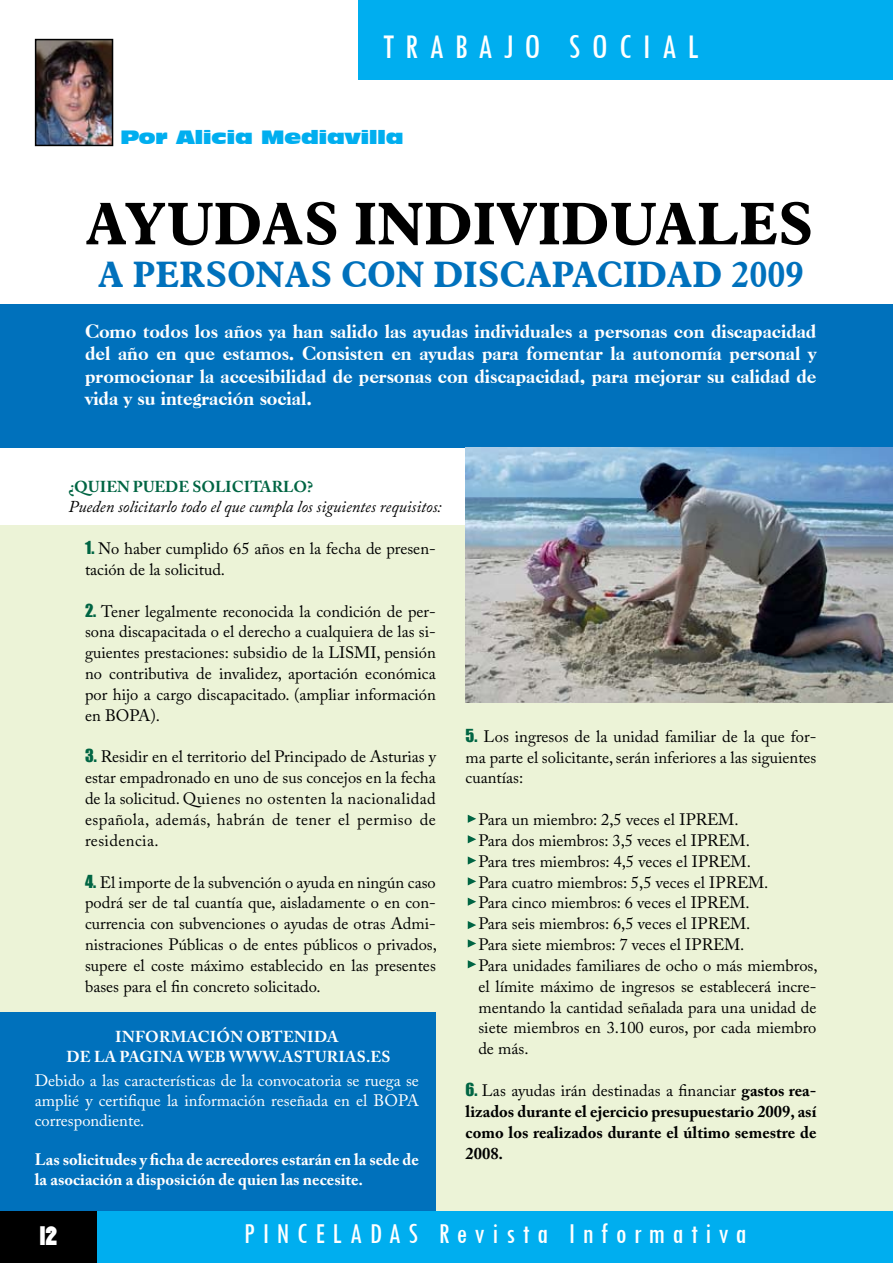
<style>
.page{position:relative;width:893px;height:1263px;background:#fff}
.page>*{position:absolute;margin:0;border:0;box-sizing:border-box;transform-origin:0 0}
.t1{font:700 58.5px "Aldine 721 BT";color:#000}
.t2{font:700 condensed 37.5px "Utility";color:#fff}
.t3{font:700 36px "Aldine 721 BT";color:#0071bc}
.t4{font:condensed 36px "Tw Cen";letter-spacing:.3em;color:#fff}
.t5{font:condensed 30px "Tw Cen";letter-spacing:.25em;color:#fff}
.t6{font:800 18.75px/22.5px "Caslon Old Face BT";color:#fff;text-align:justify}
.t7{font:18px "Incised 901 BT Nord";color:#00aeef}
.t8{font:16.5px/20.9px "Adobe Caslon Pro";color:#000;text-align:justify}
.t9{font:700 16.5px/20.9px "Adobe Caslon Pro";color:#000;text-align:justify}
.t10{font:16.5px/19.8px "Adobe Caslon Pro";color:#fff;text-align:justify}
.t11{font:700 16.5px/19.8px "Adobe Caslon Pro";color:#fff}
.t12{font:italic 16.5px "Adobe Caslon Pro";color:#000}
.t13{font:700 15.75px/19.8px "Adobe Caslon Pro";letter-spacing:.015em;color:#fff}
.t14{font:700 15.75px "Adobe Caslon Pro";color:#006543}
.s1{font-family:"Impact";color:#006543}
.s2{font-family:"Impact";font-weight:400;color:#006543}
.s3{font-weight:400}
</style>
<div class="page">
<div style="left:0;top:525px;width:893px;height:727px;background:#ecf3d7"></div>
<div style="left:0;top:1012px;width:436px;height:251px;background:#0071bc"></div>
<div style="left:0;top:304px;width:893px;height:143px;background:#0071bc"></div>
<img style="left:466px;top:447px;width:427px;height:256px">
<div style="left:359px;top:0;width:534px;height:79px;background:#00aeef"></div>
<img style="left:38px;top:42px;width:72px;height:101px">
<div style="left:35px;top:39px;width:78px;height:107px;border:2px solid #000"></div>
<div style="left:96px;top:1212px;width:797px;height:51px;background:#00aeef"></div>
<div style="left:0;top:1212px;width:97px;height:51px;background:#000"></div>
<svg style="left:468px;top:835px;width:8px;height:8px"></svg>
<svg style="left:468px;top:856px;width:8px;height:9px"></svg>
<svg style="left:468px;top:877px;width:8px;height:8px"></svg>
<svg style="left:468px;top:898px;width:8px;height:8px"></svg>
<svg style="left:468px;top:921px;width:8px;height:8px"></svg>
<svg style="left:468px;top:939px;width:8px;height:8px"></svg>
<svg style="left:468px;top:960px;width:8px;height:8px"></svg>
<svg style="left:468px;top:815px;width:8px;height:8px"></svg>
<h3 class="t4" style="left:383px;top:25px;width:318px">TRABAJO SOCIAL</h3>
<p class="t7" style="left:120px;top:126px;width:285px">Por Alicia Mediavilla</p>
<h1 class="t1" style="left:85px;top:188px;width:43px">AYUDAS</h1>
<h1 class="t1" style="left:354px;top:188px;width:36px">INDI</h1>
<h1 class="t1" style="left:496px;top:188px;width:82px">VIDUALES</h1>
<h3 class="t3" style="left:98px;top:252px;width:61px">a PERSONAS</h3>
<h3 class="t3" style="left:341px;top:252px;width:28px">CON</h3>
<h3 class="t3" style="left:434px;top:252px;width:25px">DISCAPACIDAD</h3>
<h3 class="t3" style="left:732px;top:252px;width:74px">2009</h3>
<p class="t6" style="left:85px;top:320px;width:733px">Como todos los años ya han salido las ayudas individuales a personas con discapacidad del año en que estamos. Consisten en ayudas para fomentar la autonomía personal y promocionar la accesibilidad de personas con discapacidad, para mejorar su calidad de vida y su integración social.</p>
<p class="t14" style="left:69px;top:477px;width:246px">¿QUIEN PUEDE SOLICITARLO?</p>
<p class="t12" style="left:69px;top:497px;width:375px">Pueden solicitarlo todo el que cumpla los siguientes requisitos:</p>
<p class="t8" style="left:85px;top:538px;width:352px"><span class="s1">1.</span> No haber cumplido 65 años en la fecha de presen&shy;tación de la solicitud.</p>
<p class="t8" style="left:85px;top:600px;width:352px"><span class="s1">2.</span> Tener legalmente reconocida la condición de per&shy;sona discapacitada o el derecho a cualquiera de las si&shy;guientes prestaciones: subsidio de la LISMI, pensión no contributiva de invalidez, aportación económica por hijo a cargo discapacitado. (ampliar información en BOPA).</p>
<p class="t8" style="left:85px;top:746px;width:352px"><span class="s1">3.</span> Residir en el territorio del Principado de Asturias y estar empadronado en uno de sus concejos en la fecha de la solicitud. Quienes no ostenten la nacionalidad española, además, habrán de tener el permiso de residencia.</p>
<p class="t8" style="left:85px;top:871px;width:353px"><span class="s1">4.</span> El importe de la subvención o ayuda en ningún caso podrá ser de tal cuantía que, aisladamente o en con&shy;currencia con subvenciones o ayudas de otras Admi&shy;nistraciones Públicas o de entes públicos o privados, supere el coste máximo establecido en las presentes bases para el fin concreto solicitado.</p>
<p class="t13" style="left:66px;top:1027px;width:271px;text-indent:150px">ón obtenida<br>de la pagina web www.asturias</p>
<p class="t13" style="left:115px;top:1027px;width:83px">Informaci</p>
<p class="t13" style="left:366px;top:1047px;width:15px">.es</p>
<p class="t10" style="left:35px;top:1070px;width:386px">Debido a las características de la convocatoria se ruega se amplié y certifique la información reseñada en el BOPA correspondiente.</p>
<p class="t11" style="left:35px;top:1150px;width:386px">Las solicitudes y ficha de acreedores estarán en la sede de la asociación a disposición de quien las necesite.</p>
<p class="t8" style="left:466px;top:725px;width:352px"><span class="s1">5.</span> Los ingresos de la unidad familiar de la que for&shy;ma parte el solicitante, serán inferiores a las siguientes cuantías:</p>
<p class="t8" style="left:478px;top:809px;width:341px;text-align:left">Para un miembro: 2,5 veces el IPREM.<br>Para dos miembros: 3,5 veces el IPREM.<br>Para tres miembros: 4,5 veces el IPREM.<br>Para cuatro miembros: 5,5 veces el IPREM.<br>Para cinco miembros: 6 veces el IPREM.<br>Para seis miembros: 6,5 veces el IPREM.<br>Para siete miembros: 7 veces el IPREM.<br>Para unidades familiares de ocho o más miembros, el límite máximo de ingresos se establecerá incre&shy;mentando la cantidad señalada para una unidad de siete miembros en 3.100 euros, por cada miembro de más.</p>
<p class="t9" style="left:466px;top:1080px;width:352px"><span class="s2">6.</span> <span class="s3">Las ayudas irán destinadas a financiar</span> gastos rea&shy;lizados durante el ejercicio presupuestario 2009, así como los realizados durante el último semestre de 2008.</p>
<h2 class="t2" style="left:39px;top:1215px;width:19px">12</h2>
<h3 class="t5" style="left:244px;top:1215px;width:49px">PINCE</h3>
<h3 class="t5" style="left:333px;top:1215px;width:415px">LADAS Revista Informativa</h3>
</div>
